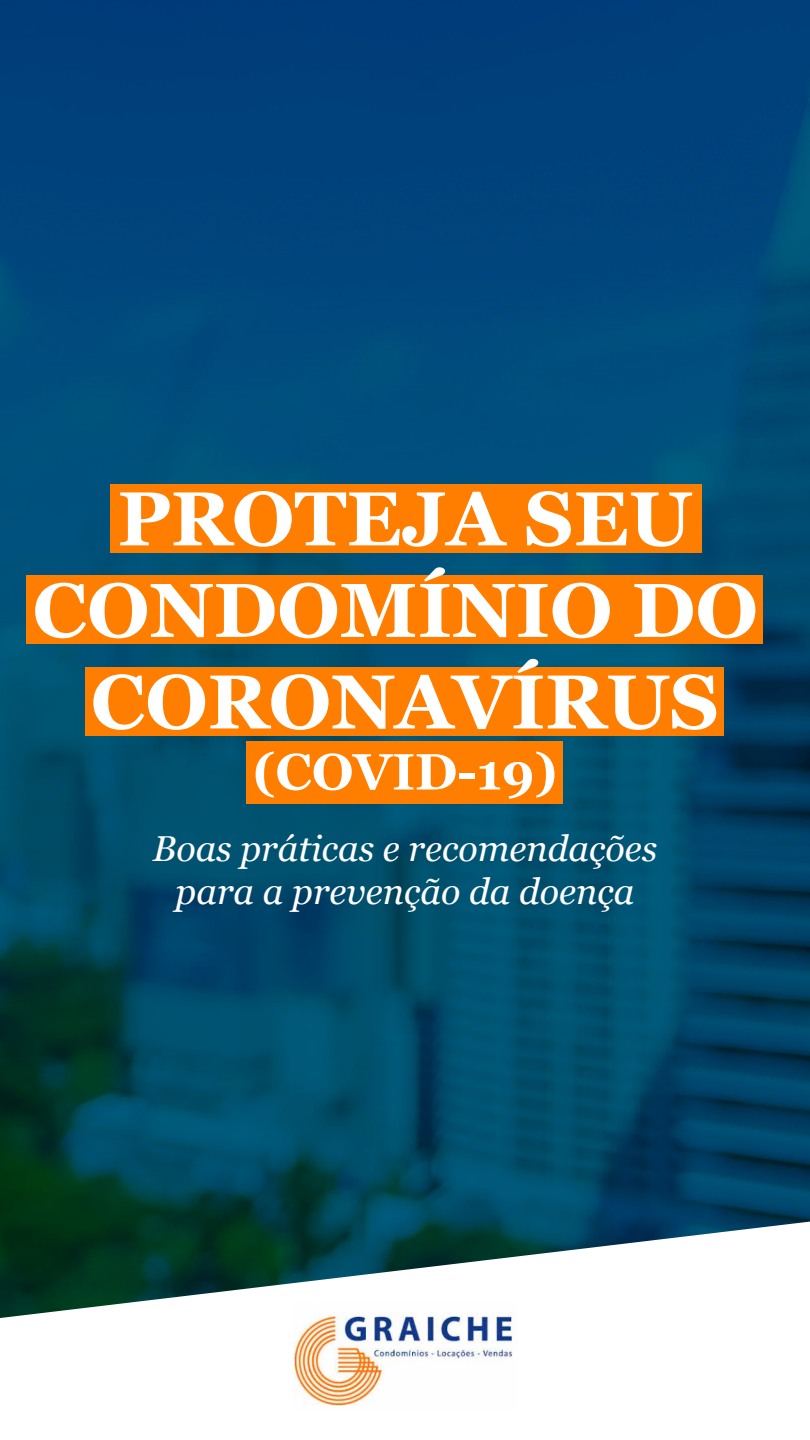
<style>
.page{position:relative;width:810px;height:1440px;background:#fff}
.page>*{position:absolute;margin:0;border:0;box-sizing:border-box;transform-origin:0 0}
.t1{font:700 76.28px/91.6px "Georgia";color:#fff;text-align:center}
.t2{font:700 50.85px "Georgia";color:#fff}
.t3{font:italic 36px/43.2px "Georgia";color:#fff;text-align:center}
</style>
<div class="page">
<img style="left:0;top:0;width:810px;height:1222px">
<div style="left:110px;top:484px;width:592px;height:69px;background:#ff7e00"></div>
<div style="left:26px;top:575px;width:737px;height:69px;background:#ff7e00"></div>
<div style="left:85px;top:667px;width:639px;height:69px;background:#ff7e00"></div>
<div style="left:247px;top:742px;width:316px;height:62px;background:#ff7e00"></div>
<svg style="left:0;top:1222px;width:806px;height:96px"></svg>
<img style="left:293px;top:1303px;width:224px;height:103px">
<h1 class="t1" style="left:33px;top:473px;width:727px">PROTEJA SEU<br>CONDOMÍNIO DO<br>CORONAVÍRUS</h1>
<h2 class="t2" style="left:253px;top:739px;width:306px">(COVID-19)</h2>
<p class="t3" style="left:153px;top:827px;width:506px">Boas práticas e recomendações para a prevenção da doença</p>
</div>
